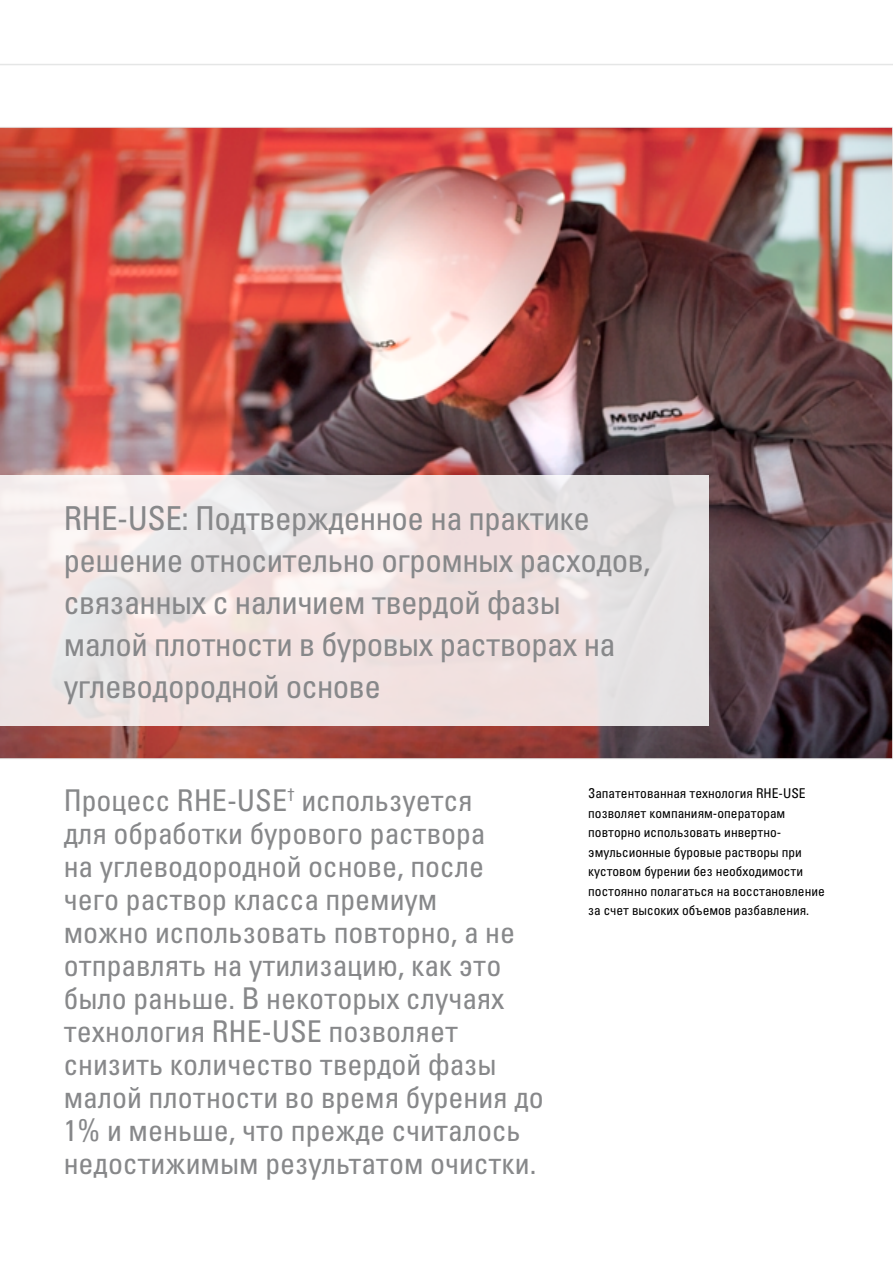
<style>
.page{position:relative;width:893px;height:1263px;background:#fff}
.page>*{position:absolute;margin:0;border:0;box-sizing:border-box;transform-origin:0 0}
.t1{font:condensed 33px/42px "Univers R";letter-spacing:-.015em;color:#87888a}
.t2{font:condensed 30px/33px "Univers R";color:#87888a}
.t3{font:condensed 13.5px/19.5px "Univers R";color:#000}
</style>
<div class="page">
<hr style="left:0;top:64px;width:893px;height:1px;background:#e5e6e6">
<img style="left:0;top:127px;width:893px;height:632px">
<svg style="left:0;top:475px;width:709px;height:251px;background:#eee4e4"></svg>
<p class="t1" style="left:64px;top:498px;width:588px">RHE-USE: Подтвержденное на практике решение относительно огромных расходов, связанных с наличием твердой фазы малой плотности в буровых растворах на углеводородной основе</p>
<p class="t2" style="left:64px;top:784px;width:481px">Процесс RHE-USE<sup>†</sup> используется<br>для обработки бурового раствора<br>на углеводородной основе, после чего раствор класса премиум<br>можно использовать повторно, а не отправлять на утилизацию, как это было раньше. В некоторых случаях технология RHE-USE позволяет снизить количество твердой фазы малой плотности во время бурения до 1% и меньше, что прежде считалось недостижимым результатом очистки.</p>
<p class="t3" style="left:588px;top:784px;width:238px">Запатентованная технология RHE-USE позволяет компаниям-операторам повторно использовать инвертно&shy;эмульсионные буровые растворы при кустовом бурении без необходимости постоянно полагаться на восстановление за счет высоких объемов разбавления.</p>
</div>
